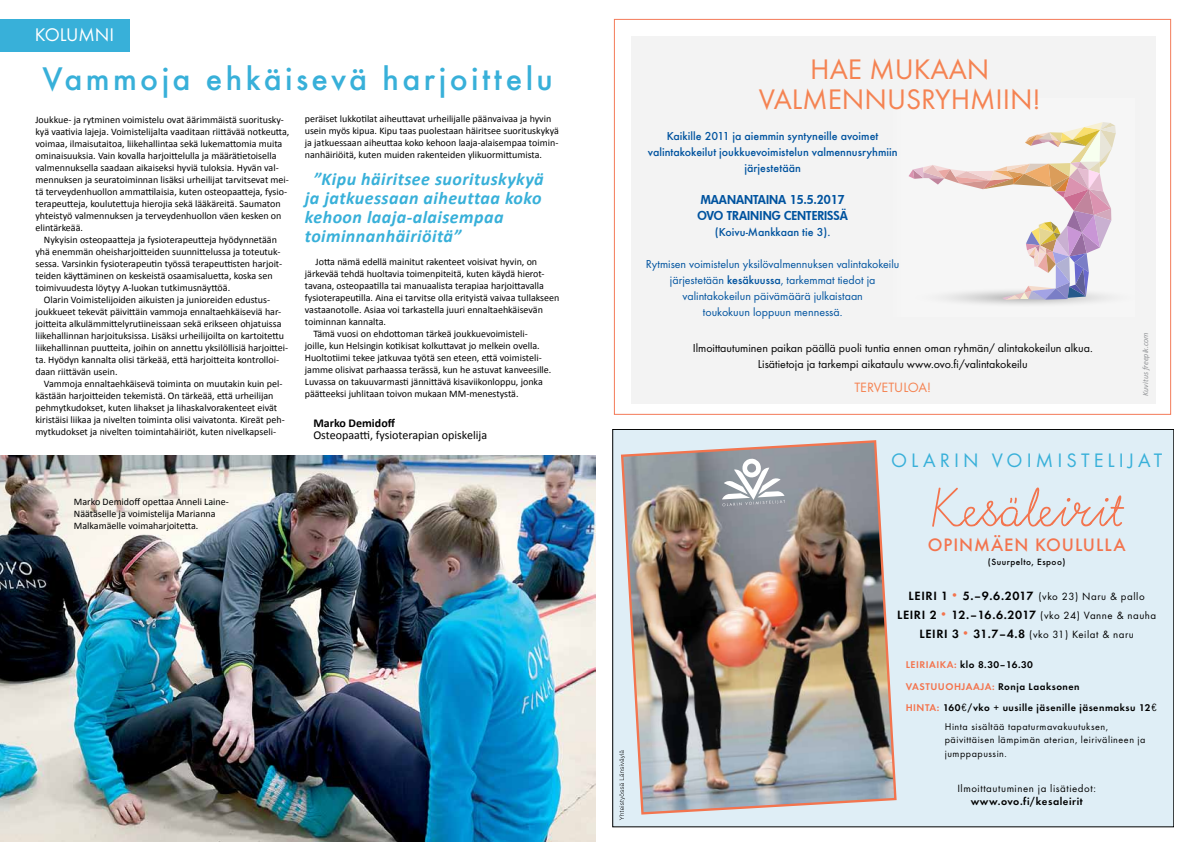
<style>
.page{position:relative;width:1191px;height:842px;background:#fff}
.page>*{position:absolute;margin:0;border:0;box-sizing:border-box;transform-origin:0 0}
.t1{font:77.6px "Imrans School";color:#f3744e}
.t2{font:500 34px "Futura T";letter-spacing:.1em;color:#38b0d9}
.t3{font:29.4px "Futura T";color:#f58352}
.t4{font:20.2px "Futura T";letter-spacing:.2em;color:#38b0d9}
.t5{font:19px "Futura T";color:#fff}
.t6{font:500 18.7px "Futura T";letter-spacing:.05em;color:#f3744e}
.t7{font:italic 700 18px/19px "Calibri";letter-spacing:.025em;color:#38b0d9}
.t8{font:14px "Futura T";color:#f58352}
.t9{font:600 12.5px/18.9px "Futura T";letter-spacing:.05em;color:#000;text-align:center}
.t10{font:12px/16px "Futura T";color:#00539f;text-align:center}
.t11{font:12px/16px "Futura T";color:#000;text-align:center}
.t12{font:500 12px/16px "Futura T";color:#00539f;text-align:center}
.t13{font:800 12px/16px "Futura";color:#00539f}
.t14{font:12px "Calibri";color:#000}
.t15{font:700 12px "Calibri";color:#000}
.t16{font:10.9px "Futura T";letter-spacing:.05em;color:#000}
.t17{font:600 10.9px "Futura T";letter-spacing:.05em;color:#000}
.t18{font:600 10.1px/21.8px "Futura T";letter-spacing:.05em;color:#000}
.t19{font:10.1px/12.2px "Futura T";letter-spacing:.05em;color:#000}
.t20{font:10px/12px "Calibri";color:#000}
.t21{font:500 9.4px "Futura T";letter-spacing:.05em;color:#000}
.t22{font:italic 8px "Calibri";color:#939598}
.s1{font-weight:500}
.s2{font-family:"Arial";font-weight:400;font-size:14px;color:#f3744e}
.s3{font-weight:400;font-size:10.9px}
.s4{font-weight:600;font-size:12.5px}
.s5{font-family:"Arial";font-size:14px;color:#f3744e}
.s6{color:#f3744e}
.s7{font-family:"Letter Gothic Std";font-weight:700}
</style>
<div class="page">
<div style="left:631px;top:36px;width:524px;height:367px;background:#f3f3f3"></div>
<svg style="left:909px;top:122px;width:207px;height:182px"></svg>
<img style="left:0;top:455px;width:595px;height:387px">
<div style="left:612px;top:429px;width:562px;height:398px;background:#dfeef6"></div>
<img style="left:621px;top:440px;width:276px;height:375px">
<svg style="left:722px;top:458px;width:63px;height:48px;background:#b1b6bb"></svg>
<svg style="left:619px;top:750px;width:6px;height:70px"></svg>
<div style="left:0;top:19px;width:130px;height:32px;background:#38b0d9"></div>
<h3 class="t5" style="left:35px;top:24px;width:81px">KOLUMNI</h3>
<h2 class="t2" style="left:42px;top:59px;width:512px">Vammoja ehkäisevä harjoittelu</h2>
<p class="t20" style="left:35px;top:113px;width:255px">Joukkue- ja rytminen voimistelu ovat äärimmäistä suoritusky&shy;kyä vaativia lajeja. Voimistelijalta vaaditaan riittävää notkeutta, voimaa, ilmaisutaitoa, liikehallintaa sekä lukemattomia muita ominaisuuksia. Vain kovalla harjoittelulla ja määrätietoisella valmennuksella saadaan aikaiseksi hyviä tuloksia. Hyvän val&shy;mennuksen ja seuratoiminnan lisäksi urheilijat tarvitsevat mei&shy;tä terveydenhuollon ammattilaisia, kuten osteopaatteja, fysio&shy;terapeutteja, koulutettuja hierojia sekä lääkäreitä. Saumaton yhteistyö valmennuksen ja terveydenhuollon väen kesken on elintärkeää.</p>
<p class="t20" style="left:35px;top:233px;width:248px;text-indent:8px">Nykyisin osteopaatteja ja fysioterapeutteja hyödynnetään yhä enemmän oheisharjoitteiden suunnittelussa ja toteutuk&shy;sessa. Varsinkin fysioterapeutin työssä terapeuttisten harjoit&shy;teiden käyttäminen on keskeistä osaamisaluetta, koska sen toimivuudesta löytyy A-luokan tutkimusnäyttöä.</p>
<p class="t20" style="left:35px;top:293px;width:254px;text-indent:8px">Olarin Voimistelijoiden aikuisten ja junioreiden edustus&shy;joukkueet tekevät päivittäin vammoja ennaltaehkäiseviä har&shy;joitteita alkulämmittelyrutiineissaan sekä erikseen ohjatuissa liikehallinnan harjoituksissa. Lisäksi urheilijoilta on kartoitettu liikehallinnan puutteita, joihin on annettu yksilöllisiä harjoittei&shy;ta. Hyödyn kannalta olisi tärkeää, että harjoitteita kontrolloi&shy;daan riittävän usein.</p>
<p class="t20" style="left:35px;top:377px;width:251px;text-indent:9px">Vammoja ennaltaehkäisevä toiminta on muutakin kuin pel&shy;kästään harjoitteiden tekemistä. On tärkeää, että urheilijan pehmytkudokset, kuten lihakset ja lihaskalvorakenteet eivät kiristäisi liikaa ja nivelten toiminta olisi vaivatonta. Kireät peh&shy;mytkudokset ja nivelten toimintahäiriöt, kuten nivelkapseli-</p>
<p class="t20" style="left:305px;top:112px;width:256px">peräiset lukkotilat aiheuttavat urheilijalle päänvaivaa ja hyvin usein myös kipua. Kipu taas puolestaan häiritsee suorituskykyä ja jatkuessaan aiheuttaa koko kehoon laaja-alaisempaa toimin&shy;nanhäiriöitä, kuten muiden rakenteiden ylikuormittumista.</p>
<h3 class="t7" style="left:305px;top:168px;width:240px;text-indent:8px">”Kipu häiritsee suorituskykyä ja jatkuessaan aiheuttaa koko kehoon laaja-alaisempaa toiminnanhäiriöitä”</h3>
<p class="t20" style="left:315px;top:255px;width:223px">Jotta nämä edellä mainitut rakenteet voisivat hyvin, on</p>
<p class="t20" style="left:305px;top:267px;width:241px">järkevää tehdä huoltavia toimenpiteitä, kuten käydä hierot-</p>
<p class="t20" style="left:305px;top:279px;width:240px">tavana, osteopaatilla tai manuaalista terapiaa harjoittavalla</p>
<p class="t20" style="left:305px;top:291px;width:256px">fysioterapeutilla. Aina ei tarvitse olla erityistä vaivaa tullakseen</p>
<p class="t20" style="left:305px;top:303px;width:240px">vastaanotolle. Asiaa voi tarkastella juuri ennaltaehkäisevän</p>
<p class="t20" style="left:305px;top:315px;width:83px">toiminnan kannalta.</p>
<p class="t20" style="left:313px;top:327px;width:216px">Tämä vuosi on ehdottoman tärkeä joukkuevoimisteli-</p>
<p class="t20" style="left:305px;top:339px;width:236px">joille, kun Helsingin kotikisat kolkuttavat jo melkein ovella.</p>
<p class="t20" style="left:305px;top:351px;width:238px">Huoltotiimi tekee jatkuvaa työtä sen eteen, että voimisteli-</p>
<p class="t20" style="left:305px;top:363px;width:248px">jamme olisivat parhaassa terässä, kun he astuvat kanveesille.</p>
<p class="t20" style="left:305px;top:375px;width:239px">Luvassa on takuuvarmasti jännittävä kisaviikonloppu, jonka</p>
<p class="t20" style="left:305px;top:387px;width:215px">päätteeksi juhlitaan toivon mukaan MM-menestystä.</p>
<p class="t15" style="left:313px;top:415px;width:83px">Marko Demidoff</p>
<p class="t14" style="left:313px;top:427px;width:175px">Osteopaatti, fysioterapian opiskelija</p>
<p class="t20" style="left:74px;top:495px;width:156px">Marko Demidoff opettaa Anneli Laine-<br>Näätäselle ja voimistelija Marianna<br>Malkamäelle voimaharjoitetta.</p>
<h3 class="t3" style="left:810px;top:52px;width:80px">Hae mukaan</h3>
<h3 class="t3" style="left:759px;top:82px;width:18px">valm</h3>
<h3 class="t3" style="left:827px;top:82px;width:33px">ennusryhmiin</h3>
<h3 class="t3" style="left:1032px;top:82px;width:10px">!</h3>
<p class="t12" style="left:648px;top:128px;width:251px">Kaikille 2011 ja aiemmin syntyneille avoimet valintakokeilut joukkuevoimistelun valmennusryhmiin järjestetään</p>
<p class="t13" style="left:697px;top:191px;width:149px">MAANANTAINA 15.5.2017<br>OVO</p>
<p class="t13" style="left:726px;top:207px;width:123px">TRAINING CENTERISSÄ</p>
<p class="t12" style="left:715px;top:224px;width:117px">(Koivu-Mankkaan tie 3).</p>
<p class="t10" style="left:646px;top:256px;width:255px">Rytmisen voimistelun yksilövalmennuksen valintakokeilu järjestetään <span class="s1">kesäkuussa</span>, tarkemmat tiedot ja valintakokeilun päivämäärä julkaistaan<br>toukokuun loppuun mennessä.</p>
<p class="t11" style="left:692px;top:340px;width:401px">Ilmoittautuminen paikan päällä puoli tuntia ennen oman ryhmän/ alintakokeilun alkua.<br>Lisätietoja ja tarkempi aikataulu www.ovo.fi/valintakokeilu</p>
<h3 class="t8" style="left:854px;top:379px;width:43px">Tervetuloa</h3>
<h3 class="t8" style="left:927px;top:379px;width:5px">!</h3>
<p class="t22" style="left:1140px;top:396px;width:65px;rotate:-90deg">Kuvitus freepik.com</p>
<h3 class="t4" style="left:891px;top:448px;width:273px">OLARIN VOIMISTELIJAT</h3>
<h1 class="t1" style="left:932px;top:474px;width:190px">Kesäleirit</h1>
<h3 class="t6" style="left:927px;top:534px;width:199px">OPINMÄEN KOULULLA</h3>
<p class="t21" style="left:988px;top:557px;width:79px">(Suurpelto, Espoo)</p>
<p class="t9" style="left:897px;top:586px;width:261px">Leiri 1 <span class="s2">•</span> 5.–9.6.2017 <span class="s3">(vko 23) Naru &amp; pallo<br></span>Leiri 2 <span class="s2">•</span> 12.–16.6.2017 <span class="s3">(vko 24) Vanne &amp; nauha</span></p>
<p class="t16" style="left:919px;top:628px;width:216px"><span class="s4">Leiri 3</span> <span class="s5">•</span> <span class="s4">31.7–4.8</span> (vko 31) Keilat &amp; naru</p>
<p class="t18" style="left:905px;top:653px;width:253px"><span class="s6">LeiriAiKA:</span> klo 8.30–16.30<br><span class="s6">VASTUUOHJAAJA:</span> ronja Laaksonen<br><span class="s6">HiNTA:</span> 160<span class="s7">€</span>/vko + uusille jäsenille jäsenmaksu 12<span class="s7">€</span></p>
<p class="t19" style="left:944px;top:721px;width:202px">Hinta sisältää tapaturmavakuutuksen, päivittäisen lämpimän aterian, leirivälineen ja</p>
<p class="t19" style="left:944px;top:747px;width:64px">jumppapussin.</p>
<p class="t16" style="left:957px;top:782px;width:140px">Ilmoittautuminen ja lisätiedot:</p>
<p class="t17" style="left:970px;top:795px;width:114px">www.ovo.fi/kesaleirit</p>
</div>
